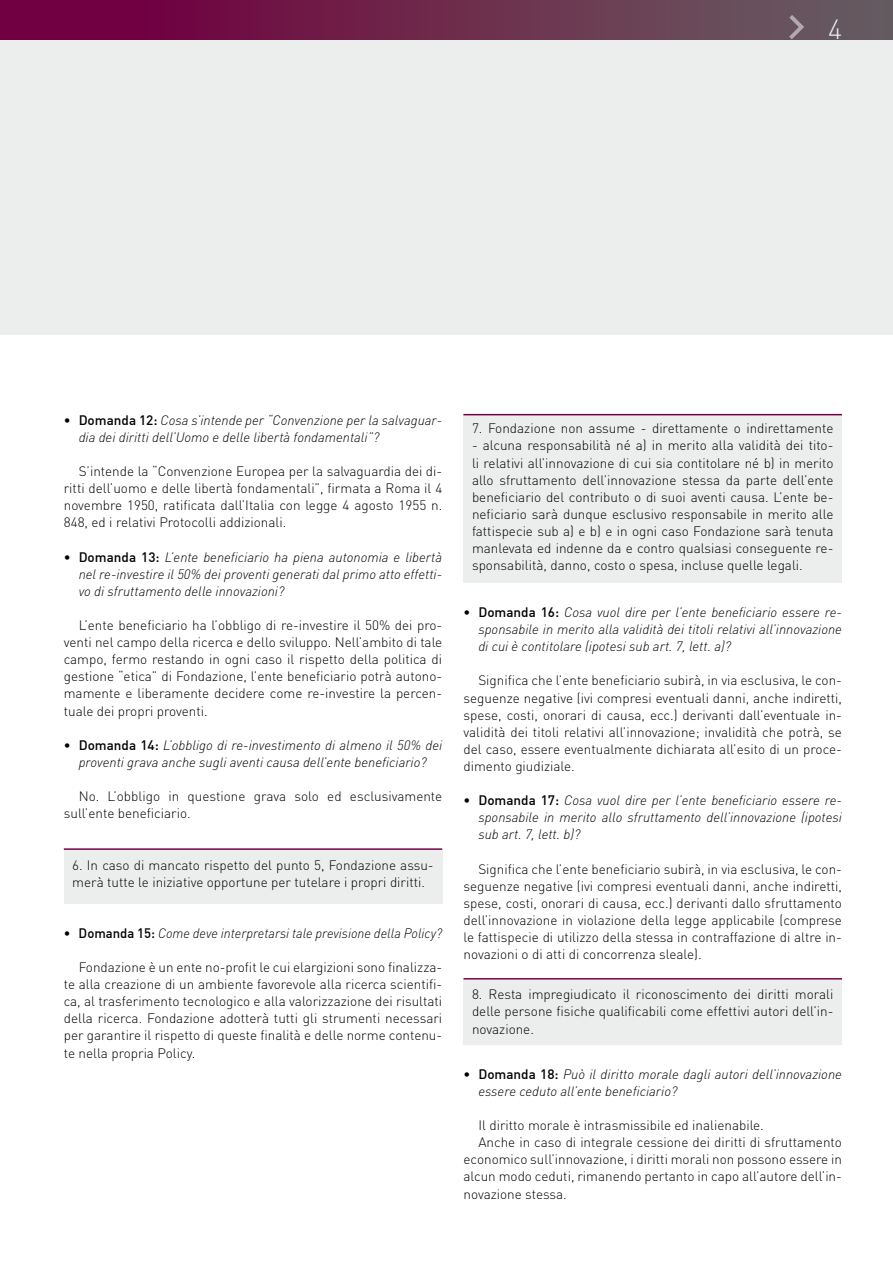
<style>
.page{position:relative;width:893px;height:1263px;background:#fff}
.page>*{position:absolute;margin:0;border:0;box-sizing:border-box;transform-origin:0 0}
.t1{font:300 27.45px "DIN";color:#eceded}
.t2{font:300 13.5px/17.1px "DIN";color:#000;text-align:justify}
.t3{font:italic 300 13.5px/17.1px "DIN";color:#000;text-align:justify}
.s1{font-weight:500;font-style:normal}
</style>
<div class="page">
<div style="left:0;top:0;width:893px;height:335px;background:#eceded"></div>
<div style="left:0;top:0;width:893px;height:39px;background:linear-gradient(to right,#72003c,#675f60)"></div>
<hr style="left:892px;top:0;width:1px;height:39px;background:#635a60">
<svg style="left:789px;top:15px;width:15px;height:24px"></svg>
<div style="left:463px;top:414px;width:379px;height:169px;background:#eceded"></div>
<div style="left:463px;top:980px;width:379px;height:64px;background:#eceded"></div>
<div style="left:64px;top:850px;width:378px;height:54px;background:#eceded"></div>
<hr style="left:64px;top:848px;width:378px;height:2px;background:#700041">
<hr style="left:463px;top:414px;width:379px;height:1px;background:#700041">
<hr style="left:463px;top:978px;width:379px;height:1px;background:#700041">
<h1 class="t1" style="left:828px;top:13px;width:16px">4</h1>
<p class="t3" style="left:79px;top:411px;width:365px;text-indent:-15px"><span class="s1">• Domanda 12:</span> Cosa s’intende per “Convenzione per la salvaguar&shy;dia dei diritti dell’Uomo e delle libertà fondamentali”?</p>
<p class="t2" style="left:64px;top:463px;width:380px;text-indent:15px">S’intende la “Convenzione Europea per la salvaguardia dei di&shy;ritti dell’uomo e delle libertà fondamentali”, firmata a Roma il 4 novembre 1950, ratificata dall’Italia con legge 4 agosto 1955 n.<br>848, ed i relativi Protocolli addizionali.</p>
<p class="t3" style="left:79px;top:548px;width:365px;text-indent:-15px"><span class="s1">• Domanda 13:</span> L’ente beneficiario ha piena autonomia e libertà nel re-investire il 50% dei proventi generati dal primo atto effetti&shy;vo di sfruttamento delle innovazioni?</p>
<p class="t2" style="left:64px;top:616px;width:380px;text-indent:15px">L’ente beneficiario ha l’obbligo di re-investire il 50% dei pro&shy;venti nel campo della ricerca e dello sviluppo. Nell’ambito di tale campo, fermo restando in ogni caso il rispetto della politica di gestione “etica” di Fondazione, l’ente beneficiario potrà autono&shy;mamente e liberamente decidere come re-investire la percen&shy;tuale dei propri proventi.</p>
<p class="t3" style="left:64px;top:736px;width:380px;text-align:center"><span class="s1">• Domanda 14:</span> L’obbligo di re-investimento di almeno il 50% dei proventi grava anche sugli aventi causa dell’ente beneficiario?</p>
<p class="t2" style="left:64px;top:787px;width:380px;text-indent:15px">No. L’obbligo in questione grava solo ed esclusivamente sull’ente beneficiario.</p>
<p class="t2" style="left:72px;top:856px;width:363px">6. In caso di mancato rispetto del punto 5, Fondazione assu&shy;merà tutte le iniziative opportune per tutelare i propri diritti.</p>
<p class="t3" style="left:64px;top:924px;width:380px"><span class="s1">• Domanda 15:</span> Come deve interpretarsi tale previsione della Policy?</p>
<p class="t2" style="left:64px;top:958px;width:380px;text-indent:15px">Fondazione è un ente no-profit le cui elargizioni sono finalizza&shy;te alla creazione di un ambiente favorevole alla ricerca scientifi&shy;ca, al trasferimento tecnologico e alla valorizzazione dei risultati della ricerca. Fondazione adotterà tutti gli strumenti necessari per garantire il rispetto di queste finalità e delle norme contenu&shy;te nella propria Policy.</p>
<p class="t2" style="left:472px;top:420px;width:363px">7. Fondazione non assume - direttamente o indirettamente</p>
<p class="t2" style="left:472px;top:437px;width:363px">- alcuna responsabilità né a) in merito alla validità dei tito&shy;li relativi all’innovazione di cui sia contitolare né b) in merito allo sfruttamento dell’innovazione stessa da parte dell’ente beneficiario del contributo o di suoi aventi causa. L’ente be&shy;neficiario sarà dunque esclusivo responsabile in merito alle fattispecie sub a) e b) e in ogni caso Fondazione sarà tenuta manlevata ed indenne da e contro qualsiasi conseguente re&shy;sponsabilità, danno, costo o spesa, incluse quelle legali.</p>
<p class="t3" style="left:478px;top:603px;width:365px;text-indent:-15px"><span class="s1">• Domanda 16:</span> Cosa vuol dire per l’ente beneficiario essere re&shy;sponsabile in merito alla validità dei titoli relativi all’innovazione di cui è contitolare (ipotesi sub art. 7, lett. a)?</p>
<p class="t2" style="left:463px;top:672px;width:380px;text-indent:15px">Significa che l’ente beneficiario subirà, in via esclusiva, le con&shy;seguenze negative (ivi compresi eventuali danni, anche indiretti, spese, costi, onorari di causa, ecc.) derivanti dall’eventuale in&shy;validità dei titoli relativi all’innovazione; invalidità che potrà, se del caso, essere eventualmente dichiarata all’esito di un proce&shy;dimento giudiziale.</p>
<p class="t3" style="left:478px;top:792px;width:365px;text-indent:-15px"><span class="s1">• Domanda 17:</span> Cosa vuol dire per l’ente beneficiario essere re&shy;sponsabile in merito allo sfruttamento dell’innovazione (ipotesi sub art. 7, lett. b)?</p>
<p class="t2" style="left:463px;top:860px;width:380px;text-indent:15px">Significa che l’ente beneficiario subirà, in via esclusiva, le con&shy;seguenze negative (ivi compresi eventuali danni, anche indiretti, spese, costi, onorari di causa, ecc.) derivanti dallo sfruttamento dell’innovazione in violazione della legge applicabile (comprese le fattispecie di utilizzo della stessa in contraffazione di altre in&shy;novazioni o di atti di concorrenza sleale).</p>
<p class="t2" style="left:472px;top:986px;width:363px">8. Resta impregiudicato il riconoscimento dei diritti morali delle persone fisiche qualificabili come effettivi autori dell’in&shy;novazione.</p>
<p class="t3" style="left:478px;top:1065px;width:365px;text-indent:-15px"><span class="s1">• Domanda 18:</span> Può il diritto morale dagli autori dell’innovazione essere ceduto all’ente beneficiario?</p>
<p class="t2" style="left:478px;top:1116px;width:287px">Il diritto morale è intrasmissibile ed inalienabile.</p>
<p class="t2" style="left:478px;top:1134px;width:365px">Anche in caso di integrale cessione dei diritti di sfruttamento</p>
<p class="t2" style="left:463px;top:1151px;width:380px">economico sull’innovazione, i diritti morali non possono essere in</p>
<p class="t2" style="left:463px;top:1168px;width:380px">alcun modo ceduti, rimanendo pertanto in capo all’autore dell’in-</p>
<p class="t2" style="left:463px;top:1185px;width:105px">novazione stessa.</p>
</div>
